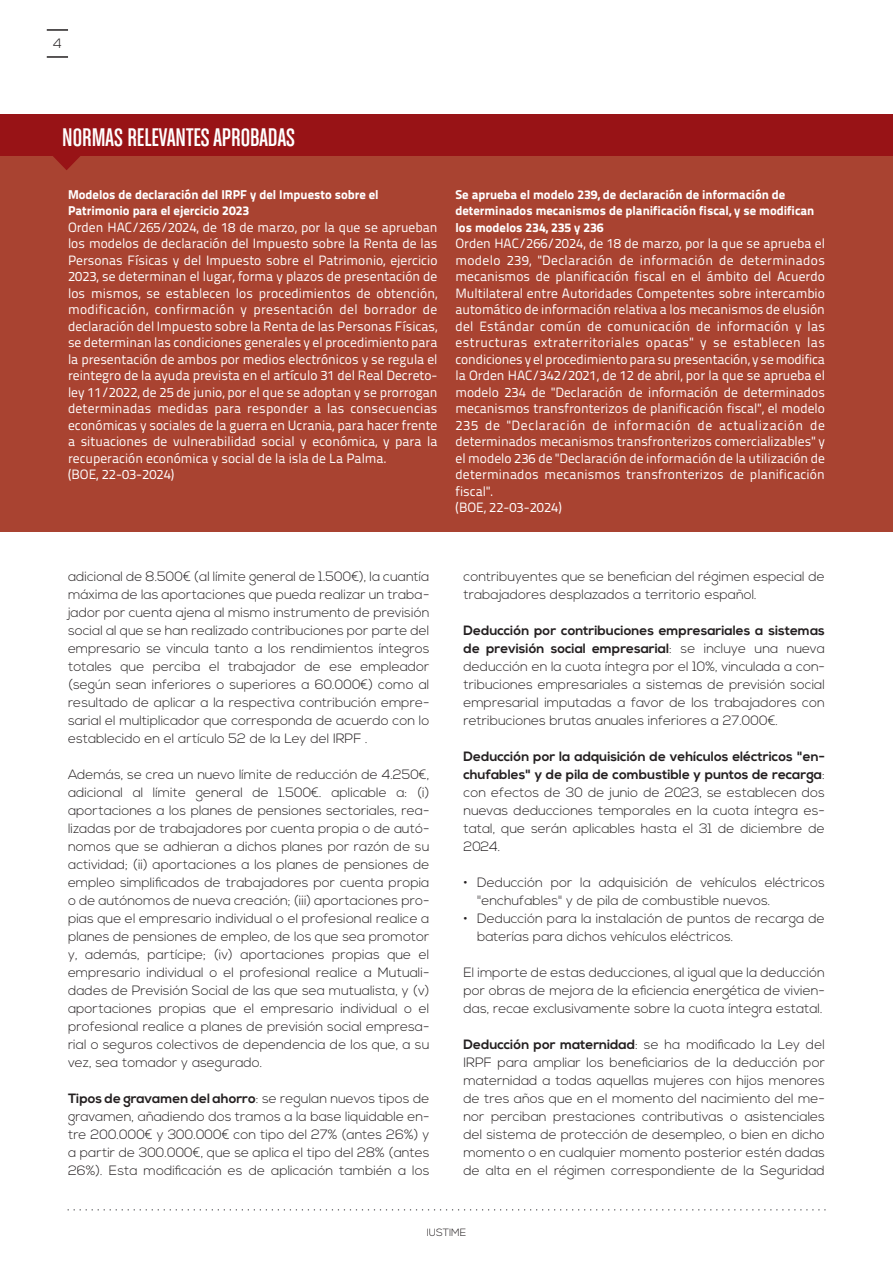
<style>
.page{position:relative;width:893px;height:1263px;background:#fff}
.page>*{position:absolute;margin:0;border:0;box-sizing:border-box;transform-origin:0 0}
.t1{font:27px "Chalet Comprime Cologne Sixty";color:#fff}
.t2{font:300 13.5px/18px "Nexa";color:#231f20;text-align:justify}
.t3{font:13.5px/16.5px "Titillium Text 22 L 400 wt";color:#fff}
.t4{font:12.75px/16.5px "Titillium Text 22 L 999 wt";color:#fff}
.t5{font:300 10.5px "Nexa";color:#231f20}
.s1{font-weight:700}
</style>
<div class="page">
<hr style="left:47px;top:29px;width:21px;height:2px;background:#231f20">
<hr style="left:47px;top:56px;width:21px;height:2px;background:#231f20">
<svg style="left:68px;top:1209px;width:757px;height:1px"></svg>
<div style="left:0;top:156px;width:893px;height:376px;background:#a94331"></div>
<div style="left:0;top:115px;width:893px;height:41px;background:#981316"></div>
<svg style="left:53px;top:156px;width:27px;height:14px"></svg>
<p class="t2" style="left:53px;top:35px;width:10px">4</p>
<h1 class="t1" style="left:62px;top:127px;width:234px">NORMAS RELEVANTES APROBADAS</h1>
<p class="t4" style="left:68px;top:187px;width:312px">Modelos de declaración del IRPF y del Impuesto sobre el<br>Patrimonio para el ejercicio 2023</p>
<p class="t3" style="left:68px;top:220px;width:371px">Orden HAC/265/2024, de 18 de marzo, por la que se aprueban los modelos de declaración del Impuesto sobre la Renta de las Personas Físicas y del Impuesto sobre el Patrimonio, ejercicio 2023, se determinan el lugar, forma y plazos de presentación de los mismos, se establecen los procedimientos de obtención, modificación, confirmación y presentación del borrador de declaración del Impuesto sobre la Renta de las Personas Físicas, se determinan las condiciones generales y el procedimiento para la presentación de ambos por medios electrónicos y se regula el reintegro de la ayuda prevista en el artículo 31 del Real Decreto&shy;ley 11/2022, de 25 de junio, por el que se adoptan y se prorrogan determinadas medidas para responder a las consecuencias económicas y sociales de la guerra en Ucrania, para hacer frente a situaciones de vulnerabilidad social y económica, y para la recuperación económica y social de la isla de La Palma.<br>(BOE, 22-03-2024)</p>
<p class="t4" style="left:455px;top:187px;width:360px">Se aprueba el modelo 239, de declaración de información de determinados mecanismos de planificación fiscal, y se modifican los modelos 234, 235 y 236</p>
<p class="t3" style="left:455px;top:237px;width:371px">Orden HAC/266/2024, de 18 de marzo, por la que se aprueba el modelo 239, "Declaración de información de determinados mecanismos de planificación fiscal en el ámbito del Acuerdo Multilateral entre Autoridades Competentes sobre intercambio automático de información relativa a los mecanismos de elusión del Estándar común de comunicación de información y las estructuras extraterritoriales opacas" y se establecen las condiciones y el procedimiento para su presentación, y se modifica la Orden HAC/342/2021, de 12 de abril, por la que se aprueba el modelo 234 de "Declaración de información de determinados mecanismos transfronterizos de planificación fiscal", el modelo 235 de "Declaración de información de actualización de determinados mecanismos transfronterizos comercializables" y el modelo 236 de "Declaración de información de la utilización de determinados mecanismos transfronterizos de planificación fiscal".<br>(BOE, 22-03-2024)</p>
<p class="t2" style="left:68px;top:568px;width:363px">adicional de 8.500€ (al límite general de 1.500€), la cuantía máxima de las aportaciones que pueda realizar un traba&shy;jador por cuenta ajena al mismo instrumento de previsión social al que se han realizado contribuciones por parte del empresario se vincula tanto a los rendimientos íntegros totales que perciba el trabajador de ese empleador (según sean inferiores o superiores a 60.000€) como al resultado de aplicar a la respectiva contribución empre&shy;sarial el multiplicador que corresponda de acuerdo con lo establecido en el artículo 52 de la Ley del IRPF .</p>
<p class="t2" style="left:68px;top:766px;width:363px">Además, se crea un nuevo límite de reducción de 4.250€, adicional al límite general de 1.500€. aplicable a: (i) aportaciones a los planes de pensiones sectoriales, rea&shy;lizadas por de trabajadores por cuenta propia o de autó&shy;nomos que se adhieran a dichos planes por razón de su actividad; (ii) aportaciones a los planes de pensiones de empleo simplificados de trabajadores por cuenta propia o de autónomos de nueva creación; (iii) aportaciones pro&shy;pias que el empresario individual o el profesional realice a planes de pensiones de empleo, de los que sea promotor y, además, partícipe; (iv) aportaciones propias que el empresario individual o el profesional realice a Mutuali&shy;dades de Previsión Social de las que sea mutualista, y (v) aportaciones propias que el empresario individual o el profesional realice a planes de previsión social empresa&shy;rial o seguros colectivos de dependencia de los que, a su vez, sea tomador y asegurado.</p>
<p class="t2" style="left:68px;top:1090px;width:363px"><span class="s1">Tipos de gravamen del ahorro</span>: se regulan nuevos tipos de gravamen, añadiendo dos tramos a la base liquidable en&shy;tre 200.000€ y 300.000€ con tipo del 27% (antes 26%) y a partir de 300.000€, que se aplica el tipo del 28% (antes 26%). Esta modificación es de aplicación también a los</p>
<p class="t2" style="left:463px;top:568px;width:363px">contribuyentes que se benefician del régimen especial de trabajadores desplazados a territorio español.</p>
<p class="t2" style="left:463px;top:622px;width:363px"><span class="s1">Deducción por contribuciones empresariales a sistemas de previsión social empresarial</span>: se incluye una nueva deducción en la cuota íntegra por el 10%, vinculada a con&shy;tribuciones empresariales a sistemas de previsión social empresarial imputadas a favor de los trabajadores con retribuciones brutas anuales inferiores a 27.000€.</p>
<p class="t2" style="left:463px;top:748px;width:363px"><span class="s1">Deducción por la adquisición de vehículos eléctricos "en&shy;chufables" y de pila de combustible y puntos de recarga</span>: con efectos de 30 de junio de 2023, se establecen dos nuevas deducciones temporales en la cuota íntegra es&shy;tatal, que serán aplicables hasta el 31 de diciembre de 2024.</p>
<p class="t2" style="left:477px;top:874px;width:349px;text-indent:-14px">• Deducción por la adquisición de vehículos eléctricos "enchufables" y de pila de combustible nuevos.</p>
<p class="t2" style="left:477px;top:910px;width:349px;text-indent:-14px">• Deducción para la instalación de puntos de recarga de baterías para dichos vehículos eléctricos.</p>
<p class="t2" style="left:463px;top:964px;width:363px">El importe de estas deducciones, al igual que la deducción por obras de mejora de la eficiencia energética de vivien&shy;das, recae exclusivamente sobre la cuota íntegra estatal.</p>
<p class="t2" style="left:463px;top:1036px;width:363px"><span class="s1">Deducción por maternidad</span>: se ha modificado la Ley del IRPF para ampliar los beneficiarios de la deducción por maternidad a todas aquellas mujeres con hijos menores de tres años que en el momento del nacimiento del me&shy;nor perciban prestaciones contributivas o asistenciales del sistema de protección de desempleo, o bien en dicho momento o en cualquier momento posterior estén dadas de alta en el régimen correspondiente de la Seguridad</p>
<p class="t5" style="left:427px;top:1228px;width:41px">IUSTIME</p>
</div>
